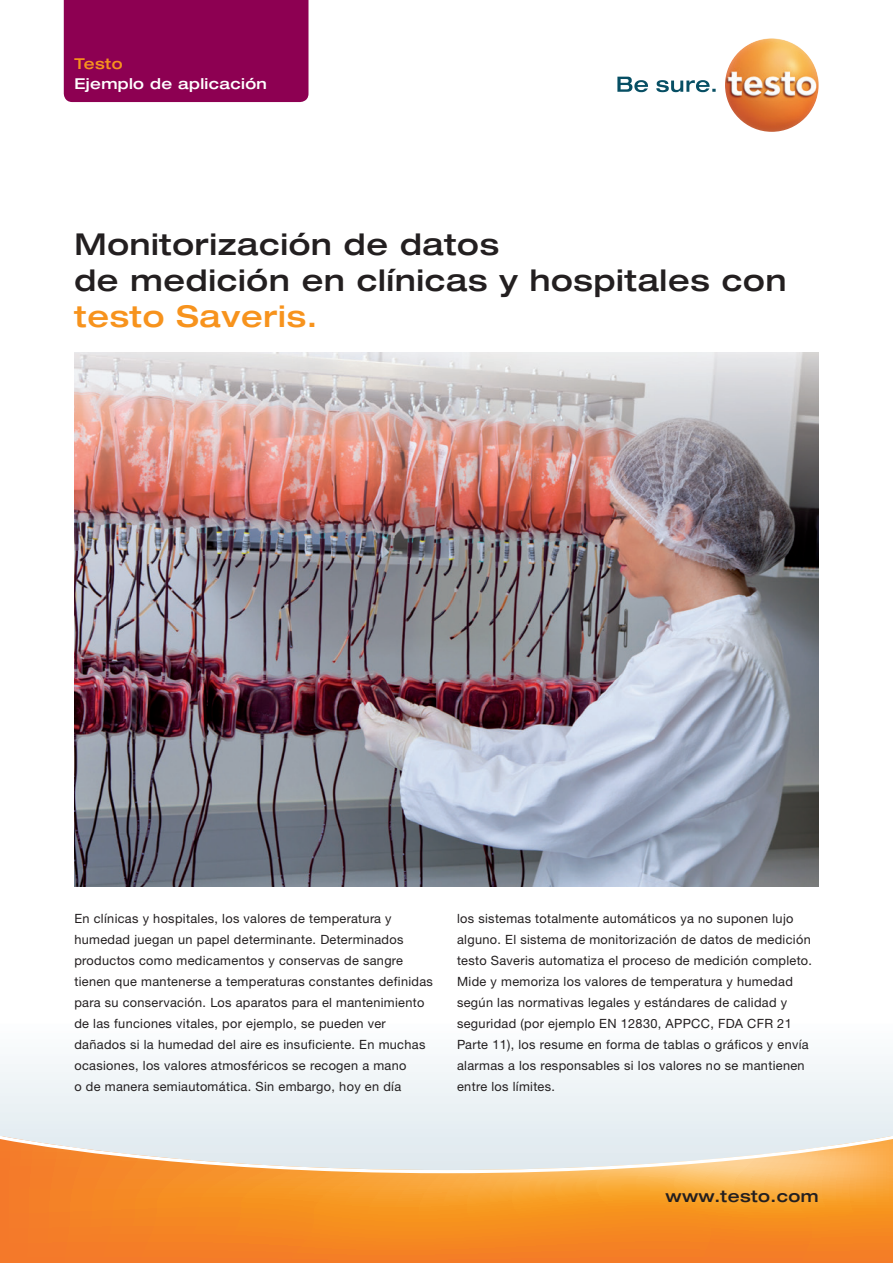
<style>
.page{position:relative;width:893px;height:1263px;background:#fff}
.page>*{position:absolute;margin:0;border:0;box-sizing:border-box;transform-origin:0 0}
.t1{font:500 expanded 30px/36px "Helvetica Neue LT Com";letter-spacing:.025em;color:#231f20}
.t2{font:500 expanded 30px "Helvetica Neue LT Com";letter-spacing:.025em;color:#f7931d}
.t3{font:500 expanded 16.5px "Helvetica Neue LT Com";letter-spacing:.025em;color:#231f20}
.t4{font:500 expanded 15px "Helvetica Neue LTW1 G";letter-spacing:.025em;color:#fff}
.t5{font:500 expanded 15px "Helvetica Neue LTW1 G";letter-spacing:.025em;color:#f7931d}
.t6{font:12.75px/21px "Helvetica Neue LTW1 G";letter-spacing:.025em;color:#231f20}
</style>
<div class="page">
<div style="left:0;top:1019px;width:893px;height:228px;background:#f1f6f8"></div>
<svg style="left:0;top:1131px;width:893px;height:132px"></svg>
<img style="left:74px;top:353px;width:745px;height:534px">
<div style="left:64px;top:0;width:244px;height:102px;background:#8d0052"></div>
<svg style="left:617px;top:77px;width:99px;height:15px"></svg>
<img style="left:725px;top:38px;width:94px;height:94px;border-radius:47px">
<p class="t5" style="left:74px;top:54px;width:50px">Testo</p>
<p class="t4" style="left:74px;top:74px;width:194px">Ejemplo de aplicación</p>
<h1 class="t1" style="left:74px;top:226px;width:713px">Monitorización de datos<br>de medición en clínicas y hospitales con</h1>
<h1 class="t2" style="left:74px;top:297px;width:245px">testo Saveris.</h1>
<p class="t6" style="left:74px;top:908px;width:360px">En clínicas y hospitales, los valores de temperatura y humedad juegan un papel determinante. Determinados productos como medicamentos y conservas de sangre tienen que mantenerse a temperaturas constantes definidas para su conservación. Los aparatos para el mantenimiento de las funciones vitales, por ejemplo, se pueden ver dañados si la humedad del aire es insuficiente. En muchas ocasiones, los valores atmosféricos se recogen a mano<br>o de manera semiautomática. Sin embargo, hoy en día</p>
<p class="t6" style="left:457px;top:908px;width:356px">los sistemas totalmente automáticos ya no suponen lujo alguno. El sistema de monitorización de datos de medición testo Saveris automatiza el proceso de medición completo.<br>Mide y memoriza los valores de temperatura y humedad según las normativas legales y estándares de calidad y seguridad (por ejemplo EN 12830, APPCC, FDA CFR 21<br>Parte 11), los resume en forma de tablas o gráficos y envía alarmas a los responsables si los valores no se mantienen entre los límites.</p>
<p class="t3" style="left:665px;top:1186px;width:155px">www.testo.com</p>
</div>
